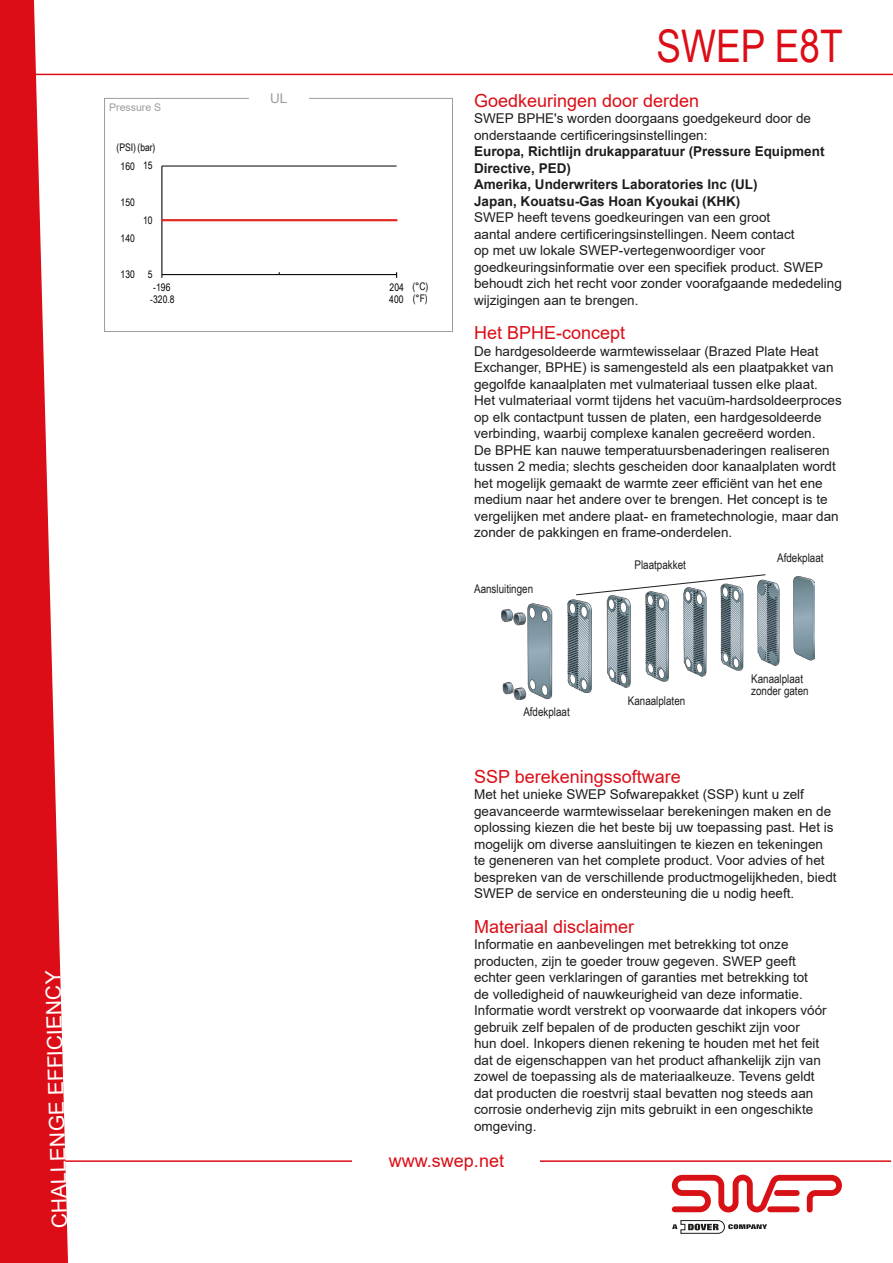
<style>
.page{position:relative;width:893px;height:1263px;background:#fff}
.page>*{position:absolute;margin:0;border:0;box-sizing:border-box;transform-origin:0 0}
.Rubrik_Arial_bold_30{font:45px "Arial Narrow";color:#dc0d16}
.t1{font:21px "Arial";color:#fff}
.t2{font:18px "Arial";color:#dc0d16}
.t3{font:13.5px/16.5px "Arial";color:#1d1d1b}
.t4{font:700 13.5px/16.5px "Arial";color:#1d1d1b}
.Bröd_9_11{font:13.5px "Arial";color:#9d9d9d}
.t5{font:12px/12px "Arial Narrow";color:#1d1d1b}
.t6{font:10.5px "Arial Narrow";color:#020204}
.Bröd_9_11-2{font:10.5px "Arial";color:#9d9d9d}
</style>
<div class="page">
<svg style="left:672px;top:1220px;width:95px;height:13px"></svg>
<svg style="left:672px;top:1175px;width:170px;height:37px"></svg>
<svg style="left:0;top:0;width:68px;height:1263px;fill:#dc0d16"></svg>
<hr style="left:0;top:1160px;width:891px;height:2px;background:#dc0d16">
<hr style="left:0;top:74px;width:893px;height:1px;background:#dc0d16">
<div style="left:353px;top:1154px;width:187px;height:13px;background:#fff"></div>
<img style="left:501px;top:577px;width:314px;height:122px">
<svg style="left:575px;top:574px;width:191px;height:22px"></svg>
<div style="left:104px;top:98px;width:349px;height:234px;border:1px solid #9d9d9d"></div>
<div style="left:249px;top:94px;width:59px;height:9px;background:#fff"></div>
<hr style="left:162px;top:166px;width:235px;height:1px;background:#020204">
<hr style="left:161px;top:166px;width:1px;height:109px;background:#020204">
<hr style="left:162px;top:274px;width:235px;height:1px;background:#020204">
<hr style="left:162px;top:219px;width:235px;height:2px;background:#e52821">
<h2 class="t1" style="left:46px;top:1229px;width:259px;rotate:-92deg">CHALLENGE EFFICIENCY</h2>
<p class="Bröd_9_11-2" style="left:109px;top:100px;width:53px">Pressure S</p>
<p class="Bröd_9_11" style="left:270px;top:89px;width:19px">UL</p>
<p class="t6" style="left:117px;top:140px;width:40px">(PSI)(bar)</p>
<p class="t6" style="left:121px;top:158px;width:16px">160</p>
<p class="t6" style="left:143px;top:158px;width:11px">15</p>
<p class="t6" style="left:121px;top:194px;width:16px">150</p>
<p class="t6" style="left:121px;top:230px;width:16px">140</p>
<p class="t6" style="left:143px;top:212px;width:11px">10</p>
<p class="t6" style="left:121px;top:266px;width:16px">130</p>
<p class="t6" style="left:148px;top:267px;width:6px">5</p>
<p class="t6" style="left:153px;top:279px;width:19px">-196</p>
<p class="t6" style="left:389px;top:279px;width:16px">204</p>
<p class="t6" style="left:412px;top:278px;width:17px">(°C)</p>
<p class="t6" style="left:150px;top:292px;width:26px">-320.8</p>
<p class="t6" style="left:389px;top:291px;width:40px">400 (°F)</p>
<p class="Rubrik_Arial_bold_30" style="left:657px;top:14px;width:187px">SWEP E8T</p>
<h3 class="t2" style="left:474px;top:88px;width:227px">Goedkeuringen door derden</h3>
<p class="t3" style="left:474px;top:110px;width:338px">SWEP BPHE's worden doorgaans goedgekeurd door de onderstaande certificeringsinstellingen:</p>
<p class="t4" style="left:474px;top:143px;width:352px">Europa, Richtlijn drukapparatuur (Pressure Equipment Directive, PED)<br>Amerika, Underwriters Laboratories Inc (UL)<br>Japan, Kouatsu-Gas Hoan Kyoukai (KHK)</p>
<p class="t3" style="left:474px;top:209px;width:369px">SWEP heeft tevens goedkeuringen van een groot<br>aantal andere certificeringsinstellingen. Neem contact<br>op met uw lokale SWEP-vertegenwoordiger voor goedkeuringsinformatie over een specifiek product. SWEP behoudt zich het recht voor zonder voorafgaande mededeling wijzigingen aan te brengen.</p>
<h3 class="t2" style="left:474px;top:320px;width:153px">Het BPHE-concept</h3>
<p class="t3" style="left:474px;top:342px;width:369px">De hardgesoldeerde warmtewisselaar (Brazed Plate Heat Exchanger, BPHE) is samengesteld als een plaatpakket van gegolfde kanaalplaten met vulmateriaal tussen elke plaat.<br>Het vulmateriaal vormt tijdens het vacuüm-hardsoldeerproces op elk contactpunt tussen de platen, een hardgesoldeerde verbinding, waarbij complexe kanalen gecreëerd worden.<br>De BPHE kan nauwe temperatuursbenaderingen realiseren tussen 2 media; slechts gescheiden door kanaalplaten wordt het mogelijk gemaakt de warmte zeer efficiënt van het ene medium naar het andere over te brengen. Het concept is te vergelijken met andere plaat- en frametechnologie, maar dan zonder de pakkingen en frame-onderdelen.</p>
<p class="t5" style="left:777px;top:551px;width:48px">Afdekplaat</p>
<p class="t5" style="left:634px;top:559px;width:53px">Plaatpakket</p>
<p class="t5" style="left:474px;top:582px;width:61px">Aansluitingen</p>
<p class="t5" style="left:523px;top:705px;width:48px">Afdekplaat</p>
<p class="t5" style="left:628px;top:694px;width:59px">Kanaalplaten</p>
<p class="t5" style="left:751px;top:672px;width:59px">Kanaalplaat zonder gaten</p>
<h3 class="t2" style="left:474px;top:764px;width:208px">SSP berekeningssoftware</h3>
<p class="t3" style="left:474px;top:786px;width:364px">Met het unieke SWEP Sofwarepakket (SSP) kunt u zelf geavanceerde warmtewisselaar berekeningen maken en de oplossing kiezen die het beste bij uw toepassing past. Het is mogelijk om diverse aansluitingen te kiezen en tekeningen te geneneren van het complete product. Voor advies of het bespreken van de verschillende productmogelijkheden, biedt SWEP de service en ondersteuning die u nodig heeft.</p>
<h3 class="t2" style="left:474px;top:914px;width:162px">Materiaal disclaimer</h3>
<p class="t3" style="left:474px;top:936px;width:354px">Informatie en aanbevelingen met betrekking tot onze producten, zijn te goeder trouw gegeven. SWEP geeft echter geen verklaringen of garanties met betrekking tot<br>de volledigheid of nauwkeurigheid van deze informatie.<br>Informatie wordt verstrekt op voorwaarde dat inkopers vóór gebruik zelf bepalen of de producten geschikt zijn voor<br>hun doel. Inkopers dienen rekening te houden met het feit dat de eigenschappen van het product afhankelijk zijn van zowel de toepassing als de materiaalkeuze. Tevens geldt dat producten die roestvrij staal bevatten nog steeds aan corrosie onderhevig zijn mits gebruikt in een ongeschikte omgeving.</p>
<h3 class="t2" style="left:389px;top:1148px;width:117px">www.swep.net</h3>
</div>
